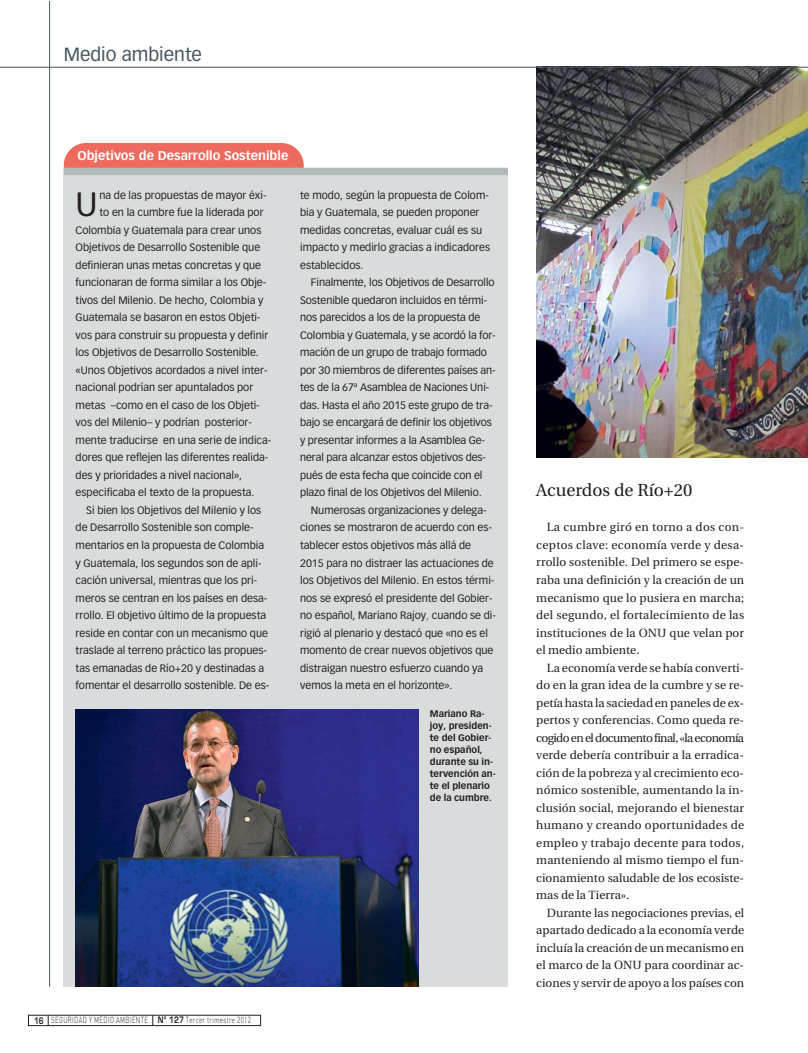
<style>
.page{position:relative;width:808px;height:1053px;background:#fff}
.page>*{position:absolute;margin:0;border:0;box-sizing:border-box;transform-origin:0 0}
.t1{font:33.12px "Vectora LT";color:#231f20}
.t2{font:18.75px "Vectora LT";color:#455560}
.t3{font:17.5px "Utopia";color:#231f20}
.t4{font:700 12.5px "Vectora LT";color:#fff}
.t5{font:11.88px/17.5px "Utopia";color:#231f20;text-align:justify}
.t6{font:10.62px/17.5px "Vectora LT";color:#231f20}
.t7{font:700 9.38px/11.9px "Vectora LT";color:#231f20}
.t8{font:300 8.75px "DIN";letter-spacing:.05em;color:#231f20;scale:.7 1}
.s1{color:#ee3424}
.s2{font-family:"Eurostile";font-weight:600}
</style>
<div class="page">
<div style="left:28px;top:1014px;width:233px;height:11px;border:1px solid #231f20"></div>
<hr style="left:49px;top:1px;width:1px;height:985px;background:#455560">
<div style="left:64px;top:143px;width:240px;height:63px;background:#ee6a5c;border-radius:23px"></div>
<div style="left:64px;top:175px;width:444px;height:811px;background:#d9dcdd"></div>
<div style="left:64px;top:168px;width:444px;height:7px;background:#b2b9bb"></div>
<img style="left:76px;top:709px;width:342px;height:277px">
<img style="left:536px;top:68px;width:272px;height:390px">
<hr style="left:0;top:67px;width:808px;height:1px;background:#455560">
<h2 class="t2" style="left:64px;top:46px;width:140px">Medio ambiente</h2>
<p class="t4" style="left:77px;top:150px;width:212px">Objetivos de Desarrollo Sostenible</p>
<h1 class="t1" style="left:76px;top:190px;width:24px">U</h1>
<p class="t6" style="left:99px;top:187px;width:169px">na de las propuestas de mayor éxi-</p>
<p class="t6" style="left:99px;top:204px;width:166px">to en la cumbre fue la liderada por</p>
<p class="t6" style="left:76px;top:222px;width:187px">Colombia y Guatemala para crear unos</p>
<p class="t6" style="left:76px;top:239px;width:186px">Objetivos de Desarrollo Sostenible que</p>
<p class="t6" style="left:76px;top:257px;width:187px">definieran unas metas concretas y que</p>
<p class="t6" style="left:76px;top:274px;width:192px">funcionaran de forma similar a los Obje-</p>
<p class="t6" style="left:76px;top:292px;width:189px">tivos del Milenio. De hecho, Colombia y</p>
<p class="t6" style="left:76px;top:309px;width:186px">Guatemala se basaron en estos Objeti-</p>
<p class="t6" style="left:76px;top:327px;width:194px">vos para construir su propuesta y definir</p>
<p class="t6" style="left:76px;top:344px;width:185px">los Objetivos de Desarrollo Sostenible.</p>
<p class="t6" style="left:76px;top:362px;width:194px">«Unos Objetivos acordados a nivel inter-</p>
<p class="t6" style="left:76px;top:379px;width:179px">nacional podrían ser apuntalados por</p>
<p class="t6" style="left:76px;top:397px;width:186px">metas –como en el caso de los Objeti-</p>
<p class="t6" style="left:76px;top:414px;width:178px">vos del Milenio– y podrían posterior-</p>
<p class="t6" style="left:76px;top:432px;width:197px">mente traducirse en una serie de indica-</p>
<p class="t6" style="left:76px;top:449px;width:194px">dores que reflejen las diferentes realida-</p>
<p class="t6" style="left:76px;top:467px;width:168px">des y prioridades a nivel nacional»,</p>
<p class="t6" style="left:76px;top:484px;width:180px">especificaba el texto de la propuesta.</p>
<p class="t6" style="left:86px;top:502px;width:177px">Si bien los Objetivos del Milenio y los</p>
<p class="t6" style="left:76px;top:519px;width:180px">de Desarrollo Sostenible son comple-</p>
<p class="t6" style="left:76px;top:537px;width:190px">mentarios en la propuesta de Colombia</p>
<p class="t6" style="left:76px;top:554px;width:187px">y Guatemala, los segundos son de apli-</p>
<p class="t6" style="left:76px;top:572px;width:183px">cación universal, mientras que los pri-</p>
<p class="t6" style="left:76px;top:589px;width:193px">meros se centran en los países en desa-</p>
<p class="t6" style="left:76px;top:607px;width:192px">rrollo. El objetivo último de la propuesta</p>
<p class="t6" style="left:76px;top:624px;width:194px">reside en contar con un mecanismo que</p>
<p class="t6" style="left:76px;top:642px;width:193px">traslade al terreno práctico las propues-</p>
<p class="t6" style="left:76px;top:659px;width:190px">tas emanadas de Río+20 y destinadas a</p>
<p class="t6" style="left:76px;top:677px;width:195px">fomentar el desarrollo sostenible. De es-</p>
<p class="t6" style="left:300px;top:187px;width:192px">te modo, según la propuesta de Colom&shy;bia y Guatemala, se pueden proponer medidas concretas, evaluar cuál es su impacto y medirlo gracias a indicadores establecidos.</p>
<p class="t6" style="left:300px;top:274px;width:197px;text-indent:11px">Finalmente, los Objetivos de Desarrollo Sostenible quedaron incluidos en térmi&shy;nos parecidos a los de la propuesta de Colombia y Guatemala, y se acordó la for&shy;mación de un grupo de trabajo formado por 30 miembros de diferentes países an&shy;tes de la 67ª Asamblea de Naciones Uni&shy;das. Hasta el año 2015 este grupo de tra&shy;bajo se encargará de definir los objetivos y presentar informes a la Asamblea Ge&shy;neral para alcanzar estos objetivos des&shy;pués de esta fecha que coincide con el plazo final de los Objetivos del Milenio.</p>
<p class="t6" style="left:300px;top:502px;width:197px;text-indent:11px">Numerosas organizaciones y delega&shy;ciones se mostraron de acuerdo con es&shy;tablecer estos objetivos más allá de 2015 para no distraer las actuaciones de los Objetivos del Milenio. En estos térmi&shy;nos se expresó el presidente del Gobier&shy;no español, Mariano Rajoy<span class="s1">,</span> cuando se di&shy;rigió al plenario y destacó que «no es el momento de crear nuevos objetivos que distraigan nuestro esfuerzo cuando ya vemos la meta en el horizonte».</p>
<p class="t7" style="left:430px;top:708px;width:67px">Mariano Ra&shy;joy, presiden&shy;te del Gobier&shy;no español, durante su in&shy;tervención an&shy;te el plenario de la cumbre.</p>
<p class="t8" style="left:34px;top:1017px;width:311px"><span class="s2">16</span> SEGURIDAD Y MEDIO AMBIENTE <span class="s2">Nº 127</span> Tercer trimestre 2012</p>
<h3 class="t3" style="left:536px;top:483px;width:158px">Acuerdos de Río+20</h3>
<p class="t5" style="left:536px;top:519px;width:209px;text-indent:11px">La cumbre giró en torno a dos con&shy;ceptos clave: economía verde y desa&shy;rrollo sostenible. Del primero se espe&shy;raba una definición y la creación de un mecanismo que lo pusiera en marcha; del segundo, el fortalecimiento de las instituciones de la ONU que velan por el medio ambiente.</p>
<p class="t5" style="left:536px;top:659px;width:209px;text-indent:11px">La economía verde se había converti&shy;do en la gran idea de la cumbre y se re&shy;petía hasta la saciedad en paneles de ex&shy;pertos y conferencias. Como queda re&shy;cogido en el documento final, «la economía verde debería contribuir a la erradica&shy;ción de la pobreza y al crecimiento eco&shy;nómico sostenible, aumentando la in&shy;clusión social, mejorando el bienestar humano y creando oportunidades de empleo y trabajo decente para todos, manteniendo al mismo tiempo el fun&shy;cionamiento saludable de los ecosiste&shy;mas de la Tierra».</p>
<p class="t5" style="left:536px;top:904px;width:209px;text-indent:11px">Durante las negociaciones previas, el apartado dedicado a la economía verde incluía la creación de un mecanismo en el marco de la ONU para coordinar ac&shy;ciones y servir de apoyo a los países con</p>
</div>
